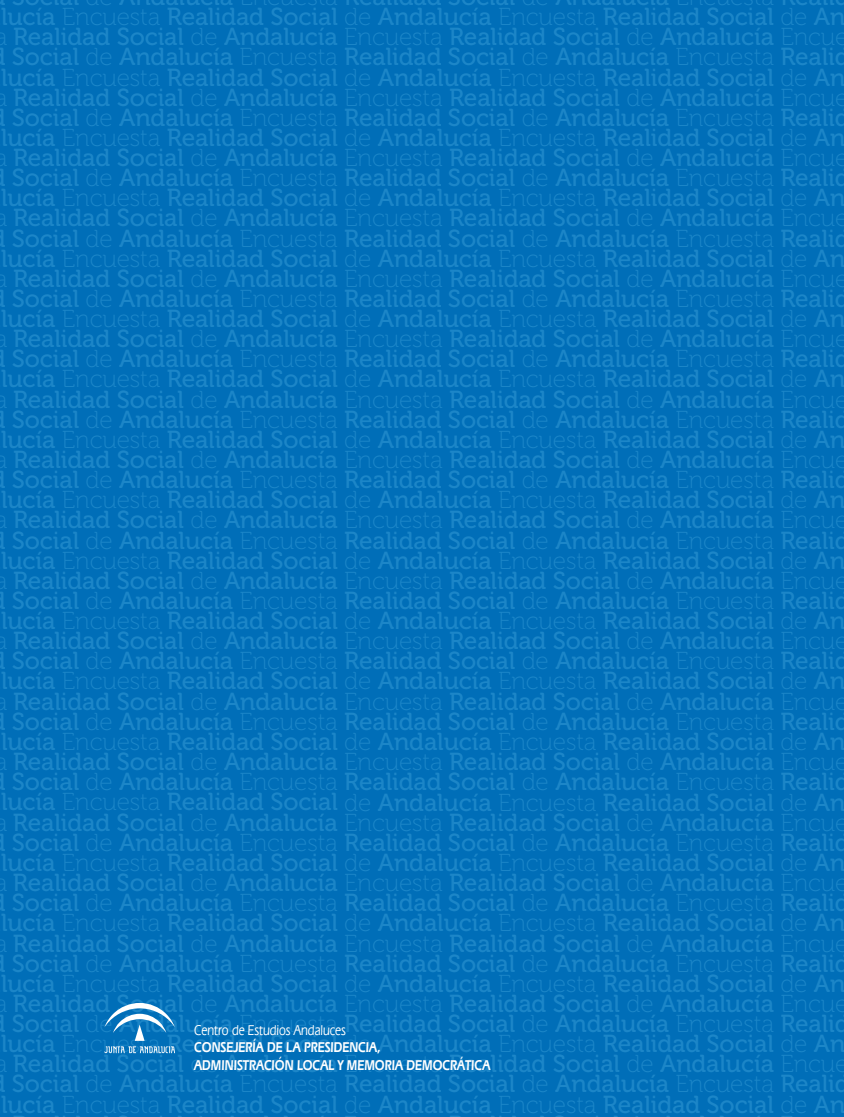
<style>
.page{position:relative;width:844px;height:1117px;background:#fff}
.page>*{position:absolute;margin:0;border:0;box-sizing:border-box;transform-origin:0 0}
.t1{font:24.5px/20.1px "Museo 500";letter-spacing:-.005em;color:#1c86c8;text-align:right}
.t2{font:600 14.88px/17.5px "Eras IT Cby BT";color:#fff;scale:.8 1}
.t3{font:500 14.88px "Eras IT Cby BT";color:#fff;scale:.8 1}
.s1{font-family:"Museo 100"}
</style>
<div class="page">
<div style="left:0;top:0;width:843px;height:1116px;background:#006eb8"></div>
<svg style="left:104px;top:1046px;width:71px;height:6px"></svg>
<svg style="left:104px;top:1002px;width:71px;height:38px"></svg>
<p class="t1" style="left:-6px;top:7px;width:857px">lucía <span class="s1">Encuesta</span> Realidad Social <span class="s1">de</span> Andalucía <span class="s1">Encuesta</span> Realidad Social <span class="s1">de</span> An <span class="s1">a</span> Realidad Social <span class="s1">de</span> Andalucía <span class="s1">Encuesta</span> Realidad Social <span class="s1">de</span> Andalucía <span class="s1">Encue </span>Social <span class="s1">de</span> Andalucía <span class="s1">Encuesta</span> Realidad Social <span class="s1">de</span> Andalucía <span class="s1">Encuesta</span> Realid lucía <span class="s1">Encuesta</span> Realidad Social <span class="s1">de</span> Andalucía <span class="s1">Encuesta</span> Realidad Social <span class="s1">de</span> An <span class="s1">a</span> Realidad Social <span class="s1">de</span> Andalucía <span class="s1">Encuesta</span> Realidad Social <span class="s1">de</span> Andalucía <span class="s1">Encue </span>Social <span class="s1">de</span> Andalucía <span class="s1">Encuesta</span> Realidad Social <span class="s1">de</span> Andalucía <span class="s1">Encuesta</span> Realid lucía <span class="s1">Encuesta</span> Realidad Social <span class="s1">de</span> Andalucía <span class="s1">Encuesta</span> Realidad Social <span class="s1">de</span> An <span class="s1">a</span> Realidad Social <span class="s1">de</span> Andalucía <span class="s1">Encuesta</span> Realidad Social <span class="s1">de</span> Andalucía <span class="s1">Encue </span>Social <span class="s1">de</span> Andalucía <span class="s1">Encuesta</span> Realidad Social <span class="s1">de</span> Andalucía <span class="s1">Encuesta</span> Realid lucía <span class="s1">Encuesta</span> Realidad Social <span class="s1">de</span> Andalucía <span class="s1">Encuesta</span> Realidad Social <span class="s1">de</span> An <span class="s1">a</span> Realidad Social <span class="s1">de</span> Andalucía <span class="s1">Encuesta</span> Realidad Social <span class="s1">de</span> Andalucía <span class="s1">Encue </span>Social <span class="s1">de</span> Andalucía <span class="s1">Encuesta</span> Realidad Social <span class="s1">de</span> Andalucía <span class="s1">Encuesta</span> Realid lucía <span class="s1">Encuesta</span> Realidad Social <span class="s1">de</span> Andalucía <span class="s1">Encuesta</span> Realidad Social <span class="s1">de</span> An <span class="s1">a</span> Realidad Social <span class="s1">de</span> Andalucía <span class="s1">Encuesta</span> Realidad Social <span class="s1">de</span> Andalucía <span class="s1">Encue </span>Social <span class="s1">de</span> Andalucía <span class="s1">Encuesta</span> Realidad Social <span class="s1">de</span> Andalucía <span class="s1">Encuesta</span> Realid lucía <span class="s1">Encuesta</span> Realidad Social <span class="s1">de</span> Andalucía <span class="s1">Encuesta</span> Realidad Social <span class="s1">de</span> An <span class="s1">a</span> Realidad Social <span class="s1">de</span> Andalucía <span class="s1">Encuesta</span> Realidad Social <span class="s1">de</span> Andalucía <span class="s1">Encue </span>Social <span class="s1">de</span> Andalucía <span class="s1">Encuesta</span> Realidad Social <span class="s1">de</span> Andalucía <span class="s1">Encuesta</span> Realid lucía <span class="s1">Encuesta</span> Realidad Social <span class="s1">de</span> Andalucía <span class="s1">Encuesta</span> Realidad Social <span class="s1">de</span> An <span class="s1">a</span> Realidad Social <span class="s1">de</span> Andalucía <span class="s1">Encuesta</span> Realidad Social <span class="s1">de</span> Andalucía <span class="s1">Encue </span>Social <span class="s1">de</span> Andalucía <span class="s1">Encuesta</span> Realidad Social <span class="s1">de</span> Andalucía <span class="s1">Encuesta</span> Realid lucía <span class="s1">Encuesta</span> Realidad Social <span class="s1">de</span> Andalucía <span class="s1">Encuesta</span> Realidad Social <span class="s1">de</span> An <span class="s1">a</span> Realidad Social <span class="s1">de</span> Andalucía <span class="s1">Encuesta</span> Realidad Social <span class="s1">de</span> Andalucía <span class="s1">Encue </span>Social <span class="s1">de</span> Andalucía <span class="s1">Encuesta</span> Realidad Social <span class="s1">de</span> Andalucía <span class="s1">Encuesta</span> Realid lucía <span class="s1">Encuesta</span> Realidad Social <span class="s1">de</span> Andalucía <span class="s1">Encuesta</span> Realidad Social <span class="s1">de</span> An <span class="s1">a</span> Realidad Social <span class="s1">de</span> Andalucía <span class="s1">Encuesta</span> Realidad Social <span class="s1">de</span> Andalucía <span class="s1">Encue </span>Social <span class="s1">de</span> Andalucía <span class="s1">Encuesta</span> Realidad Social <span class="s1">de</span> Andalucía <span class="s1">Encuesta</span> Realid lucía <span class="s1">Encuesta</span> Realidad Social <span class="s1">de</span> Andalucía <span class="s1">Encuesta</span> Realidad Social <span class="s1">de</span> An <span class="s1">a</span> Realidad Social <span class="s1">de</span> Andalucía <span class="s1">Encuesta</span> Realidad Social <span class="s1">de</span> Andalucía <span class="s1">Encue </span>Social <span class="s1">de</span> Andalucía <span class="s1">Encuesta</span> Realidad Social <span class="s1">de</span> Andalucía <span class="s1">Encuesta</span> Realid lucía <span class="s1">Encuesta</span> Realidad Social <span class="s1">de</span> Andalucía <span class="s1">Encuesta</span> Realidad Social <span class="s1">de</span> An <span class="s1">a</span> Realidad Social <span class="s1">de</span> Andalucía <span class="s1">Encuesta</span> Realidad Social <span class="s1">de</span> Andalucía <span class="s1">Encue </span>Social <span class="s1">de</span> Andalucía <span class="s1">Encuesta</span> Realidad Social <span class="s1">de</span> Andalucía <span class="s1">Encuesta</span> Realid lucía <span class="s1">Encuesta</span> Realidad Social <span class="s1">de</span> Andalucía <span class="s1">Encuesta</span> Realidad Social <span class="s1">de</span> An <span class="s1">a</span> Realidad Social <span class="s1">de</span> Andalucía <span class="s1">Encuesta</span> Realidad Social <span class="s1">de</span> Andalucía <span class="s1">Encue </span>Social <span class="s1">de</span> Andalucía <span class="s1">Encuesta</span> Realidad Social <span class="s1">de</span> Andalucía <span class="s1">Encuesta</span> Realid lucía <span class="s1">Encuesta</span> Realidad Social <span class="s1">de</span> Andalucía <span class="s1">Encuesta</span> Realidad Social <span class="s1">de</span> An <span class="s1">a</span> Realidad Social <span class="s1">de</span> Andalucía <span class="s1">Encuesta</span> Realidad Social <span class="s1">de</span> Andalucía <span class="s1">Encue </span>Social <span class="s1">de</span> Andalucía <span class="s1">Encuesta</span> Realidad Social <span class="s1">de</span> Andalucía <span class="s1">Encuesta</span> Realid lucía <span class="s1">Encuesta</span> Realidad Social <span class="s1">de</span> Andalucía <span class="s1">Encuesta</span> Realidad Social <span class="s1">de</span> An <span class="s1">a</span> Realidad Social <span class="s1">de</span> Andalucía <span class="s1">Encuesta</span> Realidad Social <span class="s1">de</span> Andalucía <span class="s1">Encue </span>Social <span class="s1">de</span> Andalucía <span class="s1">Encuesta</span> Realidad Social <span class="s1">de</span> Andalucía <span class="s1">Encuesta</span> Realid lucía <span class="s1">Encuesta</span> Realidad Social <span class="s1">de</span> Andalucía <span class="s1">Encuesta</span> Realidad Social <span class="s1">de</span> An <span class="s1">a</span> Realidad Social <span class="s1">de</span> Andalucía <span class="s1">Encuesta</span> Realidad Social <span class="s1">de</span> Andalucía <span class="s1">Encue </span>Social <span class="s1">de</span> Andalucía <span class="s1">Encuesta</span> Realidad Social <span class="s1">de</span> Andalucía <span class="s1">Encuesta</span> Realid lucía <span class="s1">Encuesta</span> Realidad Social <span class="s1">de</span> Andalucía <span class="s1">Encuesta</span> Realidad Social <span class="s1">de</span> An <span class="s1">a</span> Realidad Social <span class="s1">de</span> Andalucía <span class="s1">Encuesta</span> Realidad Social <span class="s1">de</span> Andalucía <span class="s1">Encue </span>Social <span class="s1">de</span> Andalucía <span class="s1">Encuesta</span> Realidad Social <span class="s1">de</span> Andalucía <span class="s1">Encuesta</span> Realid lucía <span class="s1">Encuesta</span> Realidad Social <span class="s1">de</span> Andalucía <span class="s1">Encuesta</span> Realidad Social <span class="s1">de</span> An <span class="s1">a</span> Realidad Social <span class="s1">de</span> Andalucía <span class="s1">Encuesta</span> Realidad Social <span class="s1">de</span> Andalucía <span class="s1">Encue </span>Social <span class="s1">de</span> Andalucía <span class="s1">Encuesta</span> Realidad Social <span class="s1">de</span> Andalucía <span class="s1">Encuesta</span> Realid lucía <span class="s1">Encuesta</span> Realidad Social <span class="s1">de</span> Andalucía <span class="s1">Encuesta</span> Realidad Social <span class="s1">de</span> An <span class="s1">a</span> Realidad Social <span class="s1">de</span> Andalucía <span class="s1">Encuesta</span> Realidad Social <span class="s1">de</span> Andalucía <span class="s1">Encue </span>Social <span class="s1">de</span> Andalucía <span class="s1">Encuesta</span> Realidad Social <span class="s1">de</span> Andalucía <span class="s1">Encuesta</span> Realid lucía <span class="s1">Encuesta</span> Realidad Social <span class="s1">de</span> Andalucía <span class="s1">Encuesta</span> Realidad Social <span class="s1">de</span> An</p>
<p class="t3" style="left:194px;top:1020px;width:191px">Centro de Estudios Andaluces</p>
<p class="t2" style="left:194px;top:1038px;width:371px">CONSEJERÍA DE LA PRESIDENCIA,<br>ADMINISTRACIÓN LOCAL Y MEMORIA DEMOCRÁTICA</p>
</div>
